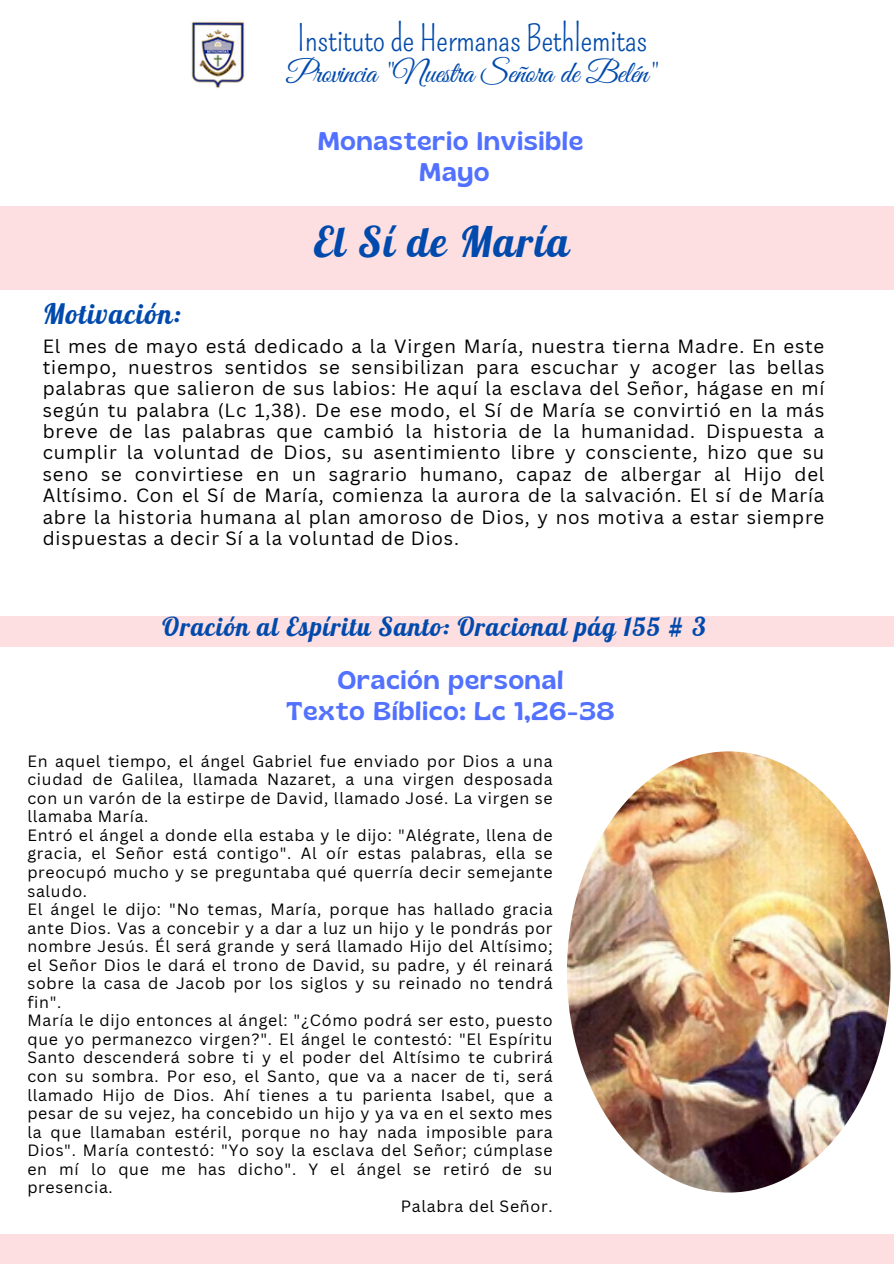
<style>
.page{position:relative;width:894px;height:1264px;background:#fff}
.page>*{position:absolute;margin:0;border:0;box-sizing:border-box;transform-origin:0 0}
.t1{font:41.4px "Galada";letter-spacing:.045em;color:#004aad}
.t2{font:35.4px "Pompiere";letter-spacing:-.015em;color:#004aad}
.t3{font:30.9px "Great Vibes";letter-spacing:-.015em;color:#004aad}
.t4{font:27.6px "Galada";letter-spacing:.045em;color:#004aad}
.t5{font:25.5px/30.3px "Gliker";letter-spacing:.045em;color:#5271ff;text-align:center}
.t6{font:25.5px "Galada";letter-spacing:.045em;color:#004aad}
.t7{font:18.6px/21.3px "Canva Sans";letter-spacing:.045em;color:#000;text-align:justify}
.t8{font:15.9px/18.6px "Canva Sans";letter-spacing:.045em;color:#000;text-align:justify}
</style>
<div class="page">
<div style="left:0;top:616px;width:893px;height:31px;background:#fddfe1"></div>
<div style="left:0;top:206px;width:893px;height:84px;background:#fddfe1"></div>
<div style="left:0;top:1234px;width:893px;height:29px;background:#fddfe1"></div>
<img style="left:191px;top:21px;width:54px;height:67px">
<img style="left:566px;top:751px;width:324px;height:441px;border-radius:50%">
<h1 class="t2" style="left:297px;top:17px;width:352px">Instituto de Hermanas Bethlemitas</h1>
<h1 class="t3" style="left:287px;top:56px;width:372px">Provincia "Nuestra Señora de Belén"</h1>
<h4 class="t5" style="left:318px;top:126px;width:266px">Monasterio Invisible<br>Mayo</h4>
<p class="t1" style="left:314px;top:218px;width:257px">El Sí de María</p>
<h3 class="t4" style="left:43px;top:299px;width:140px">Motivación:</h3>
<h3 class="t7" style="left:43px;top:335px;width:782px">El mes de mayo está dedicado a la Virgen María, nuestra tierna Madre. En este tiempo, nuestros sentidos se sensibilizan para escuchar y acoger las bellas palabras que salieron de sus labios: He aquí la esclava del Señor, hágase en mí según tu palabra (Lc 1,38). De ese modo, el Sí de María se convirtió en la más breve de las palabras que cambió la historia de la humanidad. Dispuesta a cumplir la voluntad de Dios, su asentimiento libre y consciente, hizo que su seno se convirtiese en un sagrario humano, capaz de albergar al Hijo del Altísimo. Con el Sí de María, comienza la aurora de la salvación. El sí de María abre la historia humana al plan amoroso de Dios, y nos motiva a estar siempre dispuestas a decir Sí a la voluntad de Dios.</h3>
<h3 class="t6" style="left:162px;top:612px;width:544px">Oración al Espíritu Santo: Oracional pág 155 # 3</h3>
<p class="t5" style="left:286px;top:665px;width:329px">Oración personal<br>Texto Bíblico: Lc 1,26-38</p>
<p class="t8" style="left:27px;top:751px;width:526px">En aquel tiempo, el ángel Gabriel fue enviado por Dios a una ciudad de Galilea, llamada Nazaret, a una virgen desposada con un varón de la estirpe de David, llamado José. La virgen se llamaba María.</p>
<p class="t8" style="left:27px;top:825px;width:526px">Entró el ángel a donde ella estaba y le dijo: "Alégrate, llena de gracia, el Señor está contigo". Al oír estas palabras, ella se preocupó mucho y se preguntaba qué querría decir semejante saludo.</p>
<p class="t8" style="left:27px;top:899px;width:526px">El ángel le dijo: "No temas, María, porque has hallado gracia ante Dios. Vas a concebir y a dar a luz un hijo y le pondrás por nombre Jesús. Él será grande y será llamado Hijo del Altísimo; el Señor Dios le dará el trono de David, su padre, y él reinará sobre la casa de Jacob por los siglos y su reinado no tendrá fin".</p>
<p class="t8" style="left:27px;top:1010px;width:526px">María le dijo entonces al ángel: "¿Cómo podrá ser esto, puesto que yo permanezco virgen?". El ángel le contestó: "El Espíritu Santo descenderá sobre ti y el poder del Altísimo te cubrirá con su sombra. Por eso, el Santo, que va a nacer de ti, será llamado Hijo de Dios. Ahí tienes a tu parienta Isabel, que a pesar de su vejez, ha concebido un hijo y ya va en el sexto mes la que llamaban estéril, porque no hay nada imposible para Dios". María contestó: "Yo soy la esclava del Señor; cúmplase en mí lo que me has dicho". Y el ángel se retiró de su presencia.</p>
<p class="t8" style="left:400px;top:1196px;width:153px">Palabra del Señor.</p>
</div>
